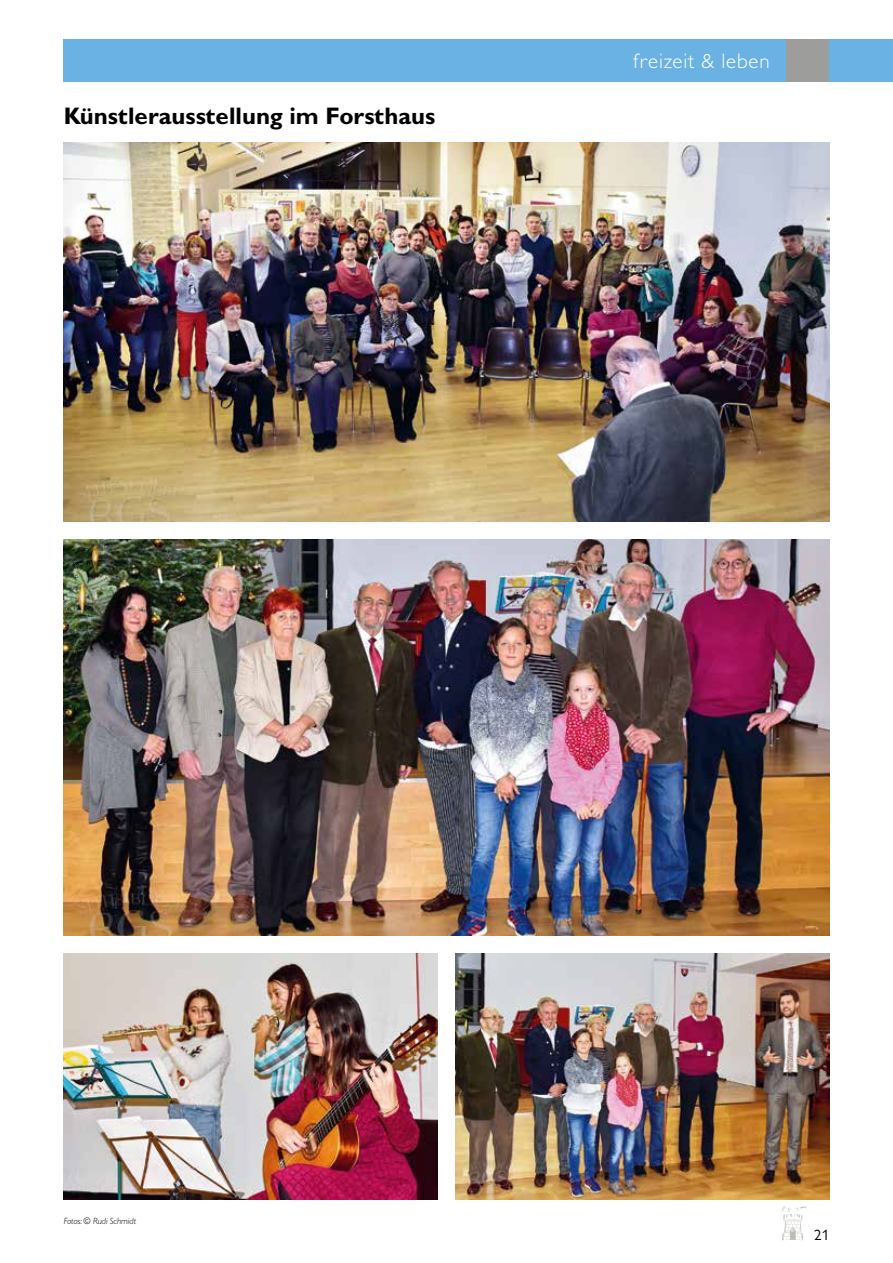
<style>
.page{position:relative;width:893px;height:1263px;background:#fff}
.page>*{position:absolute;margin:0;border:0;box-sizing:border-box;transform-origin:0 0}
.t1{font:700 24px "Gill Sans MT Pro";color:#000}
.t2{font:300 21px "Gill Sans MT Pro";letter-spacing:.04em;color:#fff}
.t3{font:15px "Gill Sans MT Pro";color:#000}
.t4{font:italic 300 9px "Gill Sans MT Pro";color:#000}
</style>
<div class="page">
<div style="left:64px;top:40px;width:829px;height:42px;background:#6ab2e3"></div>
<div style="left:787px;top:40px;width:42px;height:42px;background:#9d9d9c"></div>
<svg style="left:782px;top:1206px;width:24px;height:34px"></svg>
<img style="left:64px;top:142px;width:765px;height:379px">
<img style="left:64px;top:539px;width:765px;height:397px">
<img style="left:64px;top:954px;width:374px;height:245px">
<img style="left:455px;top:954px;width:374px;height:245px">
<p class="t1" style="left:64px;top:101px;width:373px">Künstlerausstellung im Forsthaus</p>
<p class="t2" style="left:633px;top:48px;width:138px">freizeit &amp; leben</p>
<p class="t4" style="left:64px;top:1216px;width:74px">Fotos: © Rudi Schmidt</p>
<p class="t3" style="left:814px;top:1226px;width:16px">21</p>
</div>
